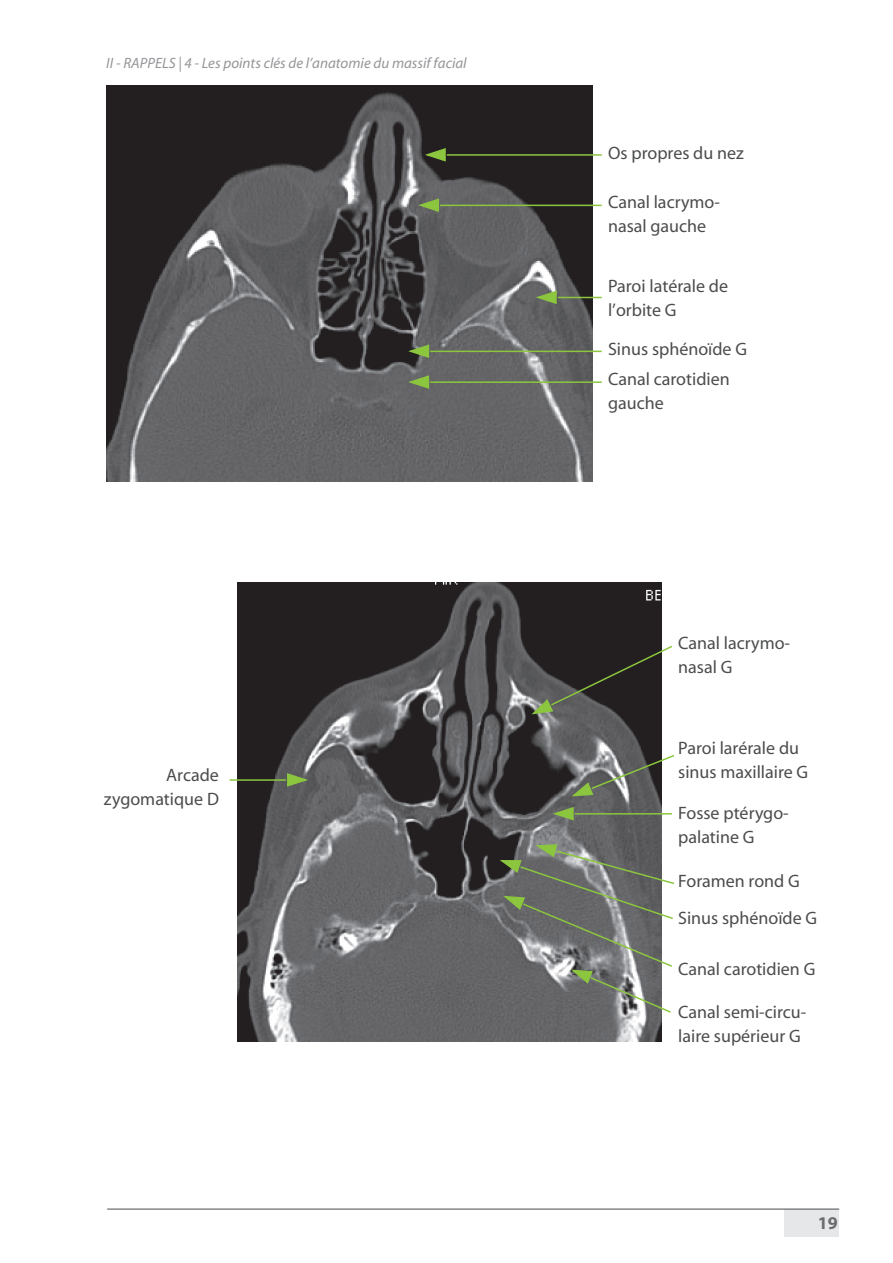
<style>
.page{position:relative;width:893px;height:1263px;background:#fff}
.page>*{position:absolute;margin:0;border:0;box-sizing:border-box;transform-origin:0 0}
.t1{font:18px/24px "Myriad";color:#4b4c4d}
.t2{font:700 18px "Myriad";color:#6c6d70}
.t3{font:italic 15px "Myriad";color:#939598}
</style>
<div class="page">
<div style="left:784px;top:1209px;width:55px;height:27px;background:#e6e7e9"></div>
<hr style="left:107px;top:1209px;width:732px;height:1px;background:#4b4c4d">
<img style="left:106px;top:85px;width:486px;height:396px">
<hr style="left:447px;top:154px;width:155px;height:2px;background:#8bc63e">
<svg style="left:422px;top:147px;width:25px;height:15px"></svg>
<hr style="left:440px;top:205px;width:162px;height:1px;background:#8bc63e">
<svg style="left:416px;top:197px;width:24px;height:16px"></svg>
<hr style="left:430px;top:351px;width:172px;height:1px;background:#8bc63e">
<svg style="left:406px;top:343px;width:24px;height:16px"></svg>
<hr style="left:430px;top:381px;width:172px;height:2px;background:#8bc63e">
<svg style="left:406px;top:374px;width:24px;height:16px"></svg>
<hr style="left:558px;top:297px;width:44px;height:1px;background:#8bc63e">
<svg style="left:533px;top:290px;width:25px;height:15px"></svg>
<img style="left:237px;top:583px;width:424px;height:458px">
<hr style="left:230px;top:779px;width:56px;height:2px;background:#8bc63e">
<svg style="left:286px;top:772px;width:25px;height:15px"></svg>
<svg style="left:529px;top:644px;width:143px;height:71px;background:#43423f"></svg>
<svg style="left:569px;top:753px;width:106px;height:44px;background:#7e827c"></svg>
<hr style="left:575px;top:813px;width:97px;height:1px;background:#8bc63e">
<svg style="left:550px;top:806px;width:25px;height:15px"></svg>
<svg style="left:497px;top:843px;width:177px;height:171px;background:#7b7e7b"></svg>
<p class="t3" style="left:106px;top:56px;width:362px">II - RAPPELS | 4 - Les points clés de l’anatomie du massif facial</p>
<p class="t1" style="left:104px;top:764px;width:117px;text-align:right">Arcade zygomatique D</p>
<p class="t1" style="left:608px;top:142px;width:137px">Os propres du nez</p>
<p class="t1" style="left:608px;top:191px;width:113px">Canal lacrymo&shy;nasal gauche</p>
<p class="t1" style="left:608px;top:275px;width:121px">Paroi latérale de l’orbite G</p>
<p class="t1" style="left:608px;top:334px;width:140px;line-height:30.2px">Sinus sphénoïde G<br>Canal carotidien</p>
<p class="t1" style="left:608px;top:392px;width:57px">gauche</p>
<p class="t1" style="left:678px;top:632px;width:113px">Canal lacrymo&shy;nasal G</p>
<p class="t1" style="left:678px;top:737px;width:131px">Paroi larérale du sinus maxillaire G</p>
<p class="t1" style="left:678px;top:802px;width:112px">Fosse ptérygo&shy;palatine G</p>
<p class="t1" style="left:678px;top:864px;width:140px;line-height:36.2px">Foramen rond G<br>Sinus sphénoïde G</p>
<p class="t1" style="left:678px;top:957px;width:139px">Canal carotidien G</p>
<p class="t1" style="left:678px;top:1001px;width:130px">Canal semi-circu&shy;laire supérieur G</p>
<p class="t2" style="left:818px;top:1213px;width:21px">19</p>
</div>
